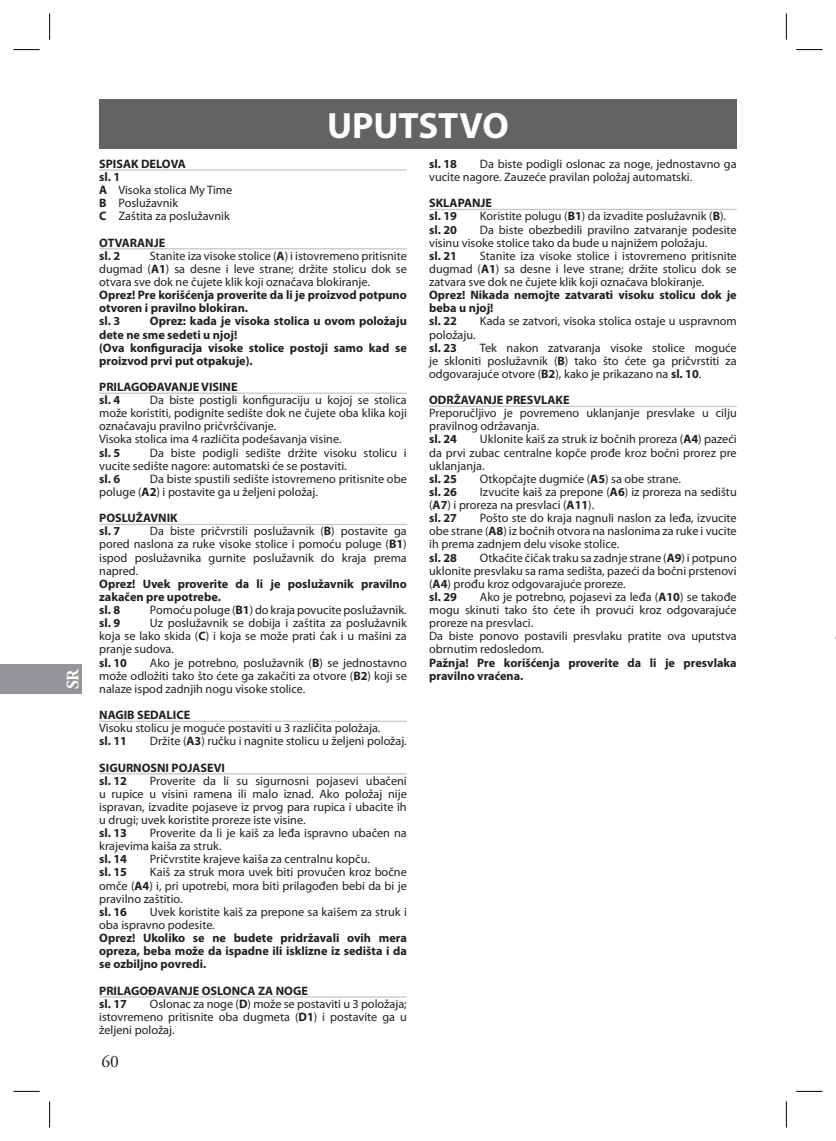
<style>
.page{position:relative;width:836px;height:1141px;background:#fff}
.page>*{position:absolute;margin:0;border:0;box-sizing:border-box;transform-origin:0 0}
.t1{font:700 36.75px "Myriad Pro";color:#fff}
.t2{font:17.5px "Adobe Garamond Pro";color:#231f20}
.t3{font:700 17.5px "Adobe Garamond Pro";color:#fff}
.t4{font:12.25px/13.1px "Myriad Pro";color:#231f20}
.t5{font:700 12.25px/13.1px "Myriad Pro";color:#231f20}
.s1{font-weight:700}
</style>
<div class="page">
<div style="left:0;top:664px;width:82px;height:30px;background:#939598"></div>
<hr style="left:99px;top:169px;width:308px;height:2px;background:#c7c8ca">
<hr style="left:99px;top:248px;width:308px;height:1px;background:#c7c8ca">
<hr style="left:99px;top:393px;width:308px;height:1px;background:#c7c8ca">
<hr style="left:99px;top:524px;width:308px;height:1px;background:#c7c8ca">
<hr style="left:99px;top:721px;width:308px;height:1px;background:#c7c8ca">
<hr style="left:99px;top:773px;width:308px;height:1px;background:#c7c8ca">
<hr style="left:99px;top:996px;width:308px;height:2px;background:#c7c8ca">
<hr style="left:429px;top:209px;width:308px;height:1px;background:#c7c8ca">
<hr style="left:429px;top:406px;width:308px;height:1px;background:#c7c8ca">
<div style="left:99px;top:99px;width:638px;height:50px;background:#636366"></div>
<hr style="left:835px;top:99px;width:1px;height:50px;background:#636366">
<svg style="left:13px;top:49px;width:27px;height:1px"></svg>
<svg style="left:796px;top:49px;width:26px;height:1px"></svg>
<svg style="left:13px;top:1091px;width:27px;height:1px"></svg>
<svg style="left:796px;top:1091px;width:26px;height:1px"></svg>
<svg style="left:49px;top:13px;width:1px;height:27px"></svg>
<svg style="left:49px;top:1101px;width:1px;height:27px"></svg>
<svg style="left:786px;top:13px;width:1px;height:27px"></svg>
<svg style="left:786px;top:1101px;width:1px;height:27px"></svg>
<h2 class="t3" style="left:63px;top:689px;width:23px;rotate:-90deg">SR</h2>
<h1 class="t1" style="left:327px;top:101px;width:183px">UPUTSTVO</h1>
<p class="t4" style="left:99px;top:157px;width:135px"><span class="s1">SPISAK DELOVA<br>sl. 1<br>A</span> Visoka stolica My Time<br><span class="s1">B</span> Poslužavnik<br><span class="s1">C</span> Zaštita za poslužavnik</p>
<p class="t5" style="left:99px;top:236px;width:68px">OTVARANJE sl. 2</p>
<p class="t4" style="left:99px;top:249px;width:309px;text-align:justify;text-indent:51px">Stanite iza visoke stolice (<span class="s1">A</span>) i istovremeno pritisnite dugmad (<span class="s1">A1</span>) sa desne i leve strane; držite stolicu dok se otvara sve dok ne čujete klik koji označava blokiranje.</p>
<p class="t5" style="left:99px;top:288px;width:309px">Oprez! Pre korišćenja proverite da li je proizvod potpuno otvoren i pravilno blokiran.<br>sl. 3</p>
<p class="t5" style="left:99px;top:314px;width:309px;text-indent:51px">Oprez: kada je visoka stolica u ovom položaju dete ne sme sedeti u njoj!<br>(Ova konfiguracija visoke stolice postoji samo kad se proizvod prvi put otpakuje).</p>
<p class="t5" style="left:99px;top:380px;width:140px">PRILAGOĐAVANJE VISINE sl. 4</p>
<p class="t4" style="left:99px;top:393px;width:309px;text-indent:51px">Da biste postigli konfiguraciju u kojoj se stolica može koristiti, podignite sedište dok ne čujete oba klika koji označavaju pravilno pričvršćivanje.<br>Visoka stolica ima 4 različita podešavanja visine.</p>
<p class="t5" style="left:99px;top:445px;width:23px">sl. 5</p>
<p class="t4" style="left:99px;top:446px;width:309px;text-indent:51px">Da biste podigli sedište držite visoku stolicu i vucite sedište nagore: automatski će se postaviti.</p>
<p class="t5" style="left:99px;top:472px;width:23px">sl. 6</p>
<p class="t4" style="left:99px;top:472px;width:309px;text-indent:51px">Da biste spustili sedište istovremeno pritisnite obe poluge (<span class="s1">A2</span>) i postavite ga u željeni položaj.</p>
<p class="t5" style="left:99px;top:511px;width:80px">POSLUŽAVNIK sl. 7</p>
<p class="t4" style="left:99px;top:524px;width:309px;text-align:justify;text-indent:51px">Da biste pričvrstili poslužavnik (<span class="s1">B</span>) postavite ga pored naslona za ruke visoke stolice i pomoću poluge (<span class="s1">B1</span>) ispod poslužavnika gurnite poslužavnik do kraja prema napred.</p>
<p class="t5" style="left:99px;top:577px;width:309px">Oprez! Uvek proverite da li je poslužavnik pravilno zakačen pre upotrebe.<br>sl. 8</p>
<p class="t4" style="left:150px;top:603px;width:258px">Pomoću poluge (<span class="s1">B1</span>) do kraja povucite poslužavnik.</p>
<p class="t5" style="left:99px;top:616px;width:23px">sl. 9</p>
<p class="t4" style="left:99px;top:616px;width:309px;text-align:justify;text-indent:51px">Uz poslužavnik se dobija i zaštita za poslužavnik koja se lako skida (<span class="s1">C</span>) i koja se može prati čak i u mašini za pranje sudova.</p>
<p class="t5" style="left:99px;top:655px;width:29px">sl. 10</p>
<p class="t4" style="left:99px;top:656px;width:309px;text-align:justify;text-indent:51px">Ako je potrebno, poslužavnik (<span class="s1">B</span>) se jednostavno može odložiti tako što ćete ga zakačiti za otvore (<span class="s1">B2</span>) koji se nalaze ispod zadnjih nogu visoke stolice.</p>
<p class="t5" style="left:99px;top:708px;width:93px">NAGIB SEDALICE</p>
<p class="t4" style="left:99px;top:721px;width:283px">Visoku stolicu je moguće postaviti u 3 različita položaja.</p>
<p class="t5" style="left:99px;top:734px;width:29px">sl. 11</p>
<p class="t4" style="left:99px;top:728px;width:309px;line-height:26.2px;text-indent:51px">Držite (<span class="s1">A3</span>) ručku i nagnite stolicu u željeni položaj.<br><span class="s1">SIGURNOSNI POJASEVI</span></p>
<p class="t5" style="left:99px;top:774px;width:29px">sl. 12</p>
<p class="t4" style="left:99px;top:774px;width:309px;text-align:justify;text-indent:51px">Proverite da li su sigurnosni pojasevi ubačeni u rupice u visini ramena ili malo iznad. Ako položaj nije ispravan, izvadite pojaseve iz prvog para rupica i ubacite ih u drugi; uvek koristite proreze iste visine.</p>
<p class="t5" style="left:99px;top:826px;width:29px">sl. 13</p>
<p class="t4" style="left:99px;top:826px;width:309px;text-indent:51px">Proverite da li je kaiš za leđa ispravno ubačen na krajevima kaiša za struk.</p>
<p class="t5" style="left:99px;top:852px;width:29px">sl. 14</p>
<p class="t4" style="left:150px;top:852px;width:221px">Pričvrstite krajeve kaiša za centralnu kopču.</p>
<p class="t5" style="left:99px;top:865px;width:29px">sl. 15</p>
<p class="t4" style="left:99px;top:866px;width:309px;text-align:justify;text-indent:51px">Kaiš za struk mora uvek biti provučen kroz bočne omče (<span class="s1">A4</span>) i, pri upotrebi, mora biti prilagođen bebi da bi je pravilno zaštitio.</p>
<p class="t5" style="left:99px;top:905px;width:29px">sl. 16</p>
<p class="t4" style="left:99px;top:905px;width:309px;text-indent:51px">Uvek koristite kaiš za prepone sa kaišem za struk i oba ispravno podesite.</p>
<p class="t5" style="left:99px;top:931px;width:309px;text-align:justify">Oprez! Ukoliko se ne budete pridržavali ovih mera opreza, beba može da ispadne ili isklizne iz sedišta i da se ozbiljno povredi.</p>
<p class="t5" style="left:99px;top:983px;width:210px">PRILAGOĐAVANJE OSLONCA ZA NOGE sl. 17</p>
<p class="t4" style="left:99px;top:997px;width:309px;text-align:justify;text-indent:51px">Oslonac za noge (<span class="s1">D</span>) može se postaviti u 3 položaja; istovremeno pritisnite oba dugmeta (<span class="s1">D1</span>) i postavite ga u željeni položaj.</p>
<h2 class="t2" style="left:102px;top:1051px;width:19px">60</h2>
<p class="t4" style="left:429px;top:157px;width:309px;text-indent:51px">Da biste podigli oslonac za noge, jednostavno ga vucite nagore. Zauzeće pravilan položaj automatski.</p>
<p class="t5" style="left:429px;top:196px;width:64px">SKLAPANJE sl. 19</p>
<p class="t5" style="left:429px;top:157px;width:29px">sl. 18</p>
<p class="t4" style="left:480px;top:210px;width:248px">Koristite polugu (<span class="s1">B1</span>) da izvadite poslužavnik (<span class="s1">B</span>).</p>
<p class="t4" style="left:429px;top:223px;width:309px;text-indent:51px">Da biste obezbedili pravilno zatvaranje podesite visinu visoke stolice tako da bude u najnižem položaju.</p>
<p class="t5" style="left:429px;top:249px;width:29px">sl. 21</p>
<p class="t5" style="left:429px;top:222px;width:29px">sl. 20</p>
<p class="t4" style="left:429px;top:249px;width:309px;text-align:justify;text-indent:51px">Stanite iza visoke stolice i istovremeno pritisnite dugmad (<span class="s1">A1</span>) sa desne i leve strane; držite stolicu dok se zatvara sve dok ne čujete klik koji označava blokiranje.</p>
<p class="t5" style="left:429px;top:288px;width:309px">Oprez! Nikada nemojte zatvarati visoku stolicu dok je beba u njoj!<br>sl. 22</p>
<p class="t4" style="left:480px;top:315px;width:258px">Kada se zatvori, visoka stolica ostaje u uspravnom</p>
<p class="t4" style="left:429px;top:328px;width:48px">položaju.</p>
<p class="t5" style="left:429px;top:341px;width:29px">sl. 23</p>
<p class="t4" style="left:429px;top:341px;width:309px;text-align:justify;text-indent:51px">Tek nakon zatvaranja visoke stolice moguće je skloniti poslužavnik (<span class="s1">B</span>) tako što ćete ga pričvrstiti za odgovarajuće otvore (<span class="s1">B2</span>), kako je prikazano na <span class="s1">sl. 10</span>.</p>
<p class="t5" style="left:429px;top:393px;width:142px">ODRŽAVANJE PRESVLAKE</p>
<p class="t4" style="left:429px;top:406px;width:309px">Preporučljivo je povremeno uklanjanje presvlake u cilju pravilnog održavanja.</p>
<p class="t5" style="left:429px;top:432px;width:29px">sl. 24</p>
<p class="t4" style="left:429px;top:433px;width:309px;text-align:justify;text-indent:51px">Uklonite kaiš za struk iz bočnih proreza (<span class="s1">A4</span>) pazeći da prvi zubac centralne kopče prođe kroz bočni prorez pre uklanjanja.</p>
<p class="t5" style="left:429px;top:472px;width:29px">sl. 25</p>
<p class="t4" style="left:480px;top:472px;width:203px">Otkopčajte dugmiće (<span class="s1">A5</span>) sa obe strane.</p>
<p class="t5" style="left:429px;top:485px;width:29px">sl. 26</p>
<p class="t4" style="left:429px;top:485px;width:309px;text-indent:51px">Izvucite kaiš za prepone (<span class="s1">A6</span>) iz proreza na sedištu (<span class="s1">A7</span>) i proreza na presvlaci (<span class="s1">A11</span>).<br><span class="s1">sl. 27</span></p>
<p class="t4" style="left:429px;top:511px;width:309px;text-align:justify;text-indent:51px">Pošto ste do kraja nagnuli naslon za leđa, izvucite obe strane (<span class="s1">A8</span>) iz bočnih otvora na naslonima za ruke i vucite ih prema zadnjem delu visoke stolice.</p>
<p class="t5" style="left:429px;top:550px;width:29px">sl. 28</p>
<p class="t4" style="left:429px;top:551px;width:309px;text-indent:51px">Otkačite čičak traku sa zadnje strane (<span class="s1">A9</span>) i potpuno uklonite presvlaku sa rama sedišta, pazeći da bočni prstenovi (<span class="s1">A4</span>) prođu kroz odgovarajuće proreze.<br><span class="s1">sl. 29</span></p>
<p class="t4" style="left:429px;top:590px;width:309px;text-indent:51px">Ako je potrebno, pojasevi za leđa (<span class="s1">A10</span>) se takođe mogu skinuti tako što ćete ih provući kroz odgovarajuće proreze na presvlaci.<br>Da biste ponovo postavili presvlaku pratite ova uputstva obrnutim redosledom.</p>
<p class="t5" style="left:429px;top:655px;width:309px">Pažnja! Pre korišćenja proverite da li je presvlaka pravilno vraćena.</p>
</div>
